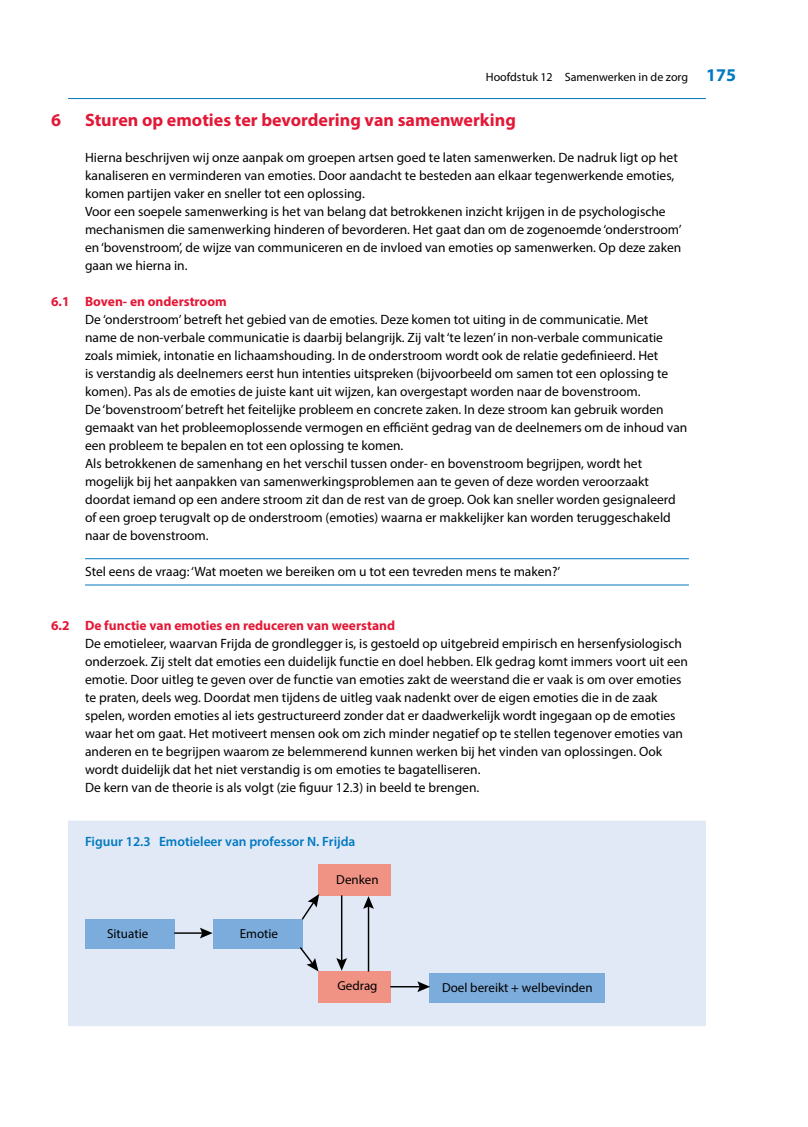
<style>
.page{position:relative;width:808px;height:1127px;background:#fff}
.page>*{position:absolute;margin:0;border:0;box-sizing:border-box;transform-origin:0 0}
.t1{font:700 18px "Myriad Pro";color:#e31837}
.t2{font:13.5px/18px "Myriad Pro";color:#000}
.t3{font:700 13.5px "Myriad Pro";color:#e31837}
.t4{font:600 13.5px "Myriad Pro";color:#0079c1}
.t5{font:13.05px "Myriad Pro";color:#000}
.t6{font:12px "Myriad Pro";color:#000}
.s1{font-weight:700;font-size:18px;color:#0079c1}
</style>
<div class="page">
<hr style="left:68px;top:98px;width:638px;height:1px;background:#0079c1">
<hr style="left:85px;top:558px;width:604px;height:1px;background:#0079c1">
<hr style="left:85px;top:585px;width:604px;height:1px;background:#0079c1">
<div style="left:68px;top:820px;width:638px;height:206px;background:#e1e9f6"></div>
<div style="left:318px;top:864px;width:73px;height:32px;background:#f09384"></div>
<div style="left:318px;top:971px;width:73px;height:32px;background:#f09384"></div>
<div style="left:85px;top:919px;width:89px;height:29px;background:#7cacdc"></div>
<div style="left:213px;top:919px;width:89px;height:29px;background:#7cacdc"></div>
<div style="left:429px;top:973px;width:175px;height:29px;background:#7cacdc"></div>
<hr style="left:174px;top:932px;width:30px;height:2px;background:#000">
<svg style="left:200px;top:928px;width:13px;height:10px"></svg>
<hr style="left:390px;top:986px;width:31px;height:1px;background:#000">
<svg style="left:417px;top:981px;width:13px;height:11px"></svg>
<svg style="left:301px;top:894px;width:18px;height:27px"></svg>
<svg style="left:298px;top:945px;width:20px;height:26px"></svg>
<hr style="left:341px;top:895px;width:1px;height:67px;background:#000">
<svg style="left:336px;top:958px;width:11px;height:13px"></svg>
<hr style="left:368px;top:905px;width:1px;height:66px;background:#000">
<svg style="left:363px;top:896px;width:11px;height:13px"></svg>
<p class="t6" style="left:486px;top:70px;width:252px">Hoofdstuk 12 Samenwerken in de zorg <span class="s1">175</span></p>
<h1 class="t1" style="left:51px;top:108px;width:11px">6</h1>
<h1 class="t1" style="left:85px;top:108px;width:432px">Sturen op emoties ter bevordering van samenwerking</h1>
<p class="t2" style="left:85px;top:148px;width:598px">Hierna beschrijven wij onze aanpak om groepen artsen goed te laten samenwerken. De nadruk ligt op het kanaliseren en verminderen van emoties. Door aandacht te besteden aan elkaar tegenwerkende emoties, komen partijen vaker en sneller tot een oplossing.<br>Voor een soepele samenwerking is het van belang dat betrokkenen inzicht krijgen in de psychologische mechanismen die samenwerking hinderen of bevorderen. Het gaat dan om de zogenoemde ‘onderstroom’ en ‘bovenstroom’, de wijze van communiceren en de invloed van emoties op samenwerken. Op deze zaken gaan we hierna in.</p>
<p class="t3" style="left:51px;top:293px;width:177px">6.1 Boven- en onderstroom</p>
<p class="t2" style="left:85px;top:310px;width:604px">De ‘onderstroom’ betreft het gebied van de emoties. Deze komen tot uiting in de communicatie. Met<br>name de non-verbale communicatie is daarbij belangrijk. Zij valt ‘te lezen’ in non-verbale communicatie zoals mimiek, intonatie en lichaamshouding. In de onderstroom wordt ook de relatie gedefinieerd. Het<br>is verstandig als deelnemers eerst hun intenties uitspreken (bijvoorbeeld om samen tot een oplossing te komen). Pas als de emoties de juiste kant uit wijzen, kan overgestapt worden naar de bovenstroom.<br>De ‘bovenstroom’ betreft het feitelijke probleem en concrete zaken. In deze stroom kan gebruik worden gemaakt van het probleemoplossende vermogen en efficiënt gedrag van de deelnemers om de inhoud van een probleem te bepalen en tot een oplossing te komen.<br>Als betrokkenen de samenhang en het verschil tussen onder- en bovenstroom begrijpen, wordt het mogelijk bij het aanpakken van samenwerkingsproblemen aan te geven of deze worden veroorzaakt doordat iemand op een andere stroom zit dan de rest van de groep. Ook kan sneller worden gesignaleerd of een groep terugvalt op de onderstroom (emoties) waarna er makkelijker kan worden teruggeschakeld naar de bovenstroom.</p>
<p class="t2" style="left:85px;top:562px;width:477px">Stel eens de vraag: ‘Wat moeten we bereiken om u tot een tevreden mens te maken?’</p>
<p class="t3" style="left:51px;top:617px;width:346px">6.2 De functie van emoties en reduceren van weerstand</p>
<p class="t2" style="left:85px;top:634px;width:604px">De emotieleer, waarvan Frijda de grondlegger is, is gestoeld op uitgebreid empirisch en hersenfysiologisch onderzoek. Zij stelt dat emoties een duidelijk functie en doel hebben. Elk gedrag komt immers voort uit een emotie. Door uitleg te geven over de functie van emoties zakt de weerstand die er vaak is om over emoties te praten, deels weg. Doordat men tijdens de uitleg vaak nadenkt over de eigen emoties die in de zaak spelen, worden emoties al iets gestructureerd zonder dat er daadwerkelijk wordt ingegaan op de emoties waar het om gaat. Het motiveert mensen ook om zich minder negatief op te stellen tegenover emoties van anderen en te begrijpen waarom ze belemmerend kunnen werken bij het vinden van oplossingen. Ook wordt duidelijk dat het niet verstandig is om emoties te bagatelliseren.<br>De kern van de theorie is als volgt (zie figuur 12.3) in beeld te brengen.</p>
<p class="t4" style="left:85px;top:833px;width:272px">Figuur 12.3 Emotieleer van professor N. Frijda</p>
<p class="t5" style="left:107px;top:925px;width:43px">Situatie</p>
<p class="t5" style="left:240px;top:925px;width:40px">Emotie</p>
<p class="t5" style="left:336px;top:872px;width:44px">Denken</p>
<p class="t5" style="left:337px;top:977px;width:42px">Gedrag</p>
<p class="t5" style="left:442px;top:979px;width:152px">Doel bereikt + welbevinden</p>
</div>
